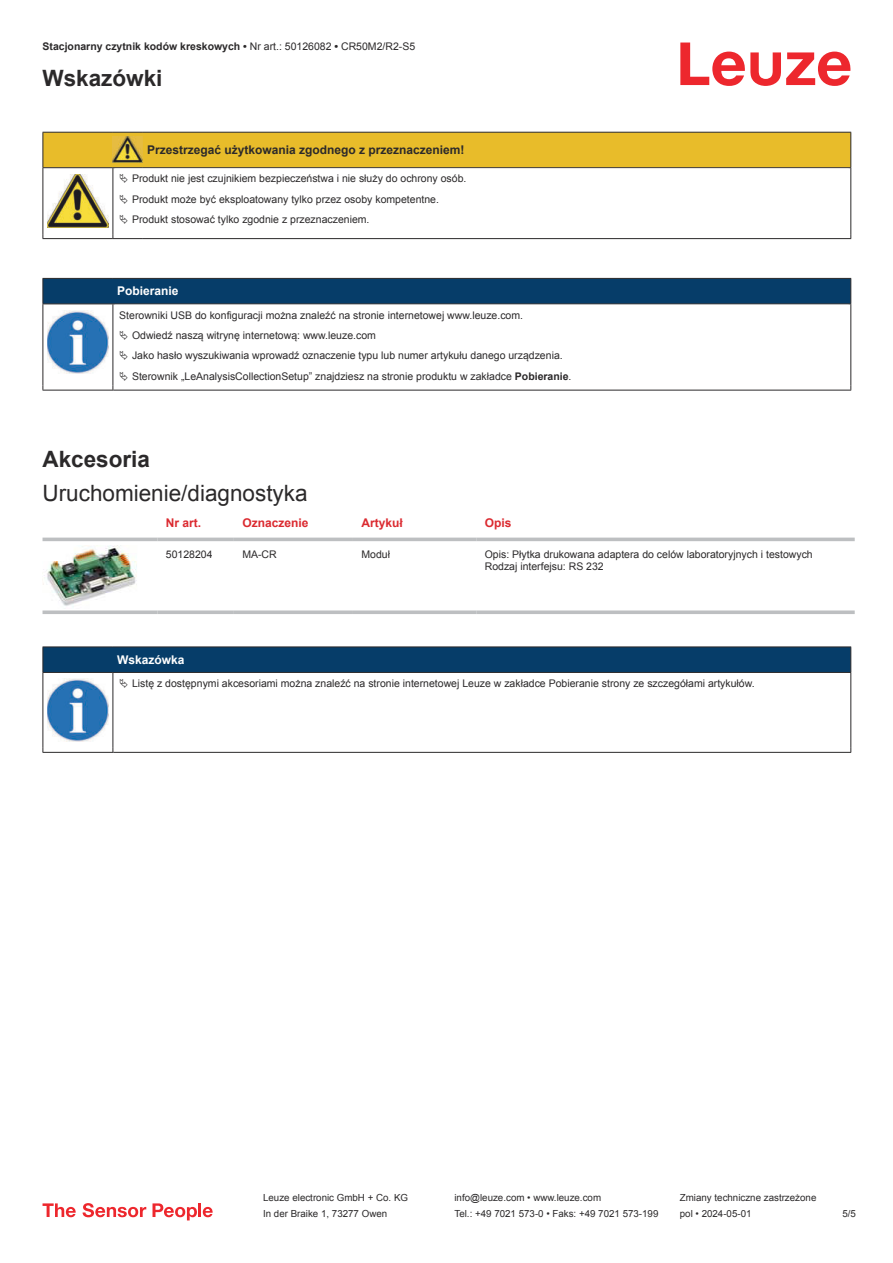
<style>
.page{position:relative;width:893px;height:1263px;background:#fff}
.page>*{position:absolute;margin:0;border:0;box-sizing:border-box;transform-origin:0 0}
.t1{font:22.5px "Arial";color:#2b292a}
.t2{font:700 22.5px "Arial";color:#2b292a}
.t3{font:700 12px "Arial";color:#2b292a}
.t4{font:700 12px "Arial";color:#db2a30}
.t5{font:700 12px "Arial";color:#fff}
.t6{font:10.5px/20.2px "Arial";color:#2b292a}
.t7{font:700 10.5px "Arial";color:#2b292a}
.t8{font:9.75px "Arial";color:#2b292a}
.s1{font-weight:400}
.s2{font-weight:700}
</style>
<div class="page">
<svg style="left:680px;top:43px;width:170px;height:43px"></svg>
<svg style="left:43px;top:537px;width:812px;height:5px;fill:#efeff0"></svg>
<hr style="left:43px;top:538px;width:114px;height:3px;background:#bdbfc1">
<hr style="left:157px;top:538px;width:77px;height:3px;background:#bdbfc1">
<hr style="left:234px;top:538px;width:119px;height:3px;background:#bdbfc1">
<hr style="left:353px;top:538px;width:123px;height:3px;background:#bdbfc1">
<hr style="left:476px;top:538px;width:379px;height:3px;background:#bdbfc1">
<svg style="left:43px;top:610px;width:114px;height:4px"></svg>
<svg style="left:157px;top:610px;width:77px;height:4px"></svg>
<svg style="left:234px;top:610px;width:119px;height:4px"></svg>
<svg style="left:353px;top:610px;width:123px;height:4px"></svg>
<svg style="left:476px;top:610px;width:379px;height:4px;background:#c5c6c8"></svg>
<img style="left:43px;top:545px;width:94px;height:62px">
<svg style="left:44px;top:673px;width:806px;height:79px"></svg>
<hr style="left:43px;top:646px;width:70px;height:1px;background:#2b292a">
<hr style="left:43px;top:672px;width:70px;height:1px;background:#2b292a">
<hr style="left:113px;top:646px;width:738px;height:1px;background:#2b292a">
<div style="left:43px;top:647px;width:808px;height:25px;background:#063d69"></div>
<hr style="left:113px;top:672px;width:738px;height:1px;background:#2b292a">
<hr style="left:43px;top:673px;width:1px;height:75px;background:#2b292a">
<hr style="left:113px;top:673px;width:1px;height:75px;background:#2b292a">
<hr style="left:850px;top:673px;width:1px;height:75px;background:#2b292a">
<hr style="left:43px;top:752px;width:70px;height:1px;background:#2b292a">
<hr style="left:113px;top:752px;width:738px;height:1px;background:#2b292a">
<img style="left:47px;top:679px;width:61px;height:63px">
<div style="left:115px;top:673px;width:734px;height:21px;background:#fff"></div>
<svg style="left:43px;top:1203px;width:33px;height:14px"></svg>
<svg style="left:83px;top:1203px;width:63px;height:14px"></svg>
<svg style="left:153px;top:1203px;width:44px;height:17px"></svg>
<hr style="left:198px;top:1203px;width:3px;height:14px;background:#ed272d">
<svg style="left:203px;top:1207px;width:10px;height:10px"></svg>
<hr style="left:43px;top:238px;width:70px;height:1px;background:#2b292a">
<hr style="left:113px;top:238px;width:30px;height:1px;background:#2b292a">
<hr style="left:143px;top:238px;width:708px;height:1px;background:#2b292a">
<svg style="left:44px;top:305px;width:806px;height:85px"></svg>
<hr style="left:43px;top:304px;width:70px;height:1px;background:#2b292a">
<svg style="left:43px;top:278px;width:808px;height:26px;background:#093c65"></svg>
<hr style="left:113px;top:304px;width:738px;height:1px;background:#2b292a">
<hr style="left:43px;top:304px;width:1px;height:82px;background:#2b292a">
<hr style="left:113px;top:304px;width:1px;height:82px;background:#2b292a">
<hr style="left:850px;top:304px;width:1px;height:82px;background:#2b292a">
<hr style="left:43px;top:390px;width:70px;height:1px;background:#2b292a">
<hr style="left:113px;top:390px;width:738px;height:1px;background:#2b292a">
<img style="left:47px;top:310px;width:61px;height:63px">
<svg style="left:115px;top:305px;width:734px;height:81px"></svg>
<svg style="left:43px;top:132px;width:808px;height:106px"></svg>
<svg style="left:120px;top:331px;width:8px;height:9px"></svg>
<svg style="left:120px;top:351px;width:8px;height:9px"></svg>
<svg style="left:120px;top:371px;width:8px;height:9px"></svg>
<p class="t7" style="left:43px;top:43px;width:374px">Stacjonarny czytnik kodów kreskowych • <span class="s1">Nr art.: 50126082</span> • <span class="s1">CR50M2/R2-S5</span></p>
<h1 class="t2" style="left:43px;top:70px;width:122px">Wskazówki</h1>
<p class="t3" style="left:147px;top:141px;width:319px">Przestrzegać użytkowania zgodnego z przeznaczeniem!</p>
<p class="t6" style="left:132px;top:169px;width:336px">Produkt nie jest czujnikiem bezpieczeństwa i nie służy do ochrony osób.<br>Produkt może być eksploatowany tylko przez osoby kompetentne.<br>Produkt stosować tylko zgodnie z przeznaczeniem.</p>
<p class="t5" style="left:117px;top:287px;width:63px">Pobieranie</p>
<p class="t6" style="left:132px;top:305px;width:441px;text-indent:-13px">Sterowniki USB do konfiguracji można znaleźć na stronie internetowej www.leuze.com.<br>Odwiedź naszą witrynę internetową: www.leuze.com<br>Jako hasło wyszukiwania wprowadź oznaczenie typu lub numer artykułu danego urządzenia.<br>Sterownik „LeAnalysisCollectionSetup” znajdziesz na stronie produktu w zakładce <span class="s2">Pobieranie</span>.</p>
<h1 class="t2" style="left:43px;top:450px;width:109px">Akcesoria</h1>
<h1 class="t1" style="left:43px;top:477px;width:267px">Uruchomienie/diagnostyka</h1>
<p class="t4" style="left:166px;top:514px;width:37px">Nr art.</p>
<p class="t4" style="left:242px;top:518px;width:68px">Oznaczenie</p>
<p class="t4" style="left:361px;top:514px;width:43px">Artykuł</p>
<p class="t4" style="left:485px;top:518px;width:28px">Opis</p>
<p class="t6" style="left:166px;top:544px;width:48px">50128204</p>
<p class="t6" style="left:242px;top:545px;width:36px">MA-CR</p>
<p class="t6" style="left:361px;top:544px;width:30px">Moduł</p>
<p class="t6" style="left:485px;top:547px;width:329px;line-height:12.6px">Opis: Płytka drukowana adaptera do celów laboratoryjnych i testowych<br>Rodzaj interfejsu: RS 232</p>
<p class="t5" style="left:117px;top:655px;width:69px">Wskazówka</p>
<p class="t6" style="left:132px;top:673px;width:624px">Listę z dostępnymi akcesoriami można znaleźć na stronie internetowej Leuze w zakładce Pobieranie strony ze szczegółami artykułów.</p>
<p class="t8" style="left:263px;top:1191px;width:146px">Leuze electronic GmbH + Co. KG</p>
<p class="t8" style="left:454px;top:1191px;width:148px">info@leuze.com • www.leuze.com</p>
<p class="t8" style="left:680px;top:1191px;width:138px">Zmiany techniczne zastrzeżone</p>
<p class="t8" style="left:263px;top:1210px;width:126px">In der Braike 1, 73277 Owen</p>
<p class="t8" style="left:454px;top:1207px;width:205px">Tel.: +49 7021 573-0 • Faks: +49 7021 573-199</p>
<p class="t8" style="left:680px;top:1207px;width:73px">pol • 2024-05-01</p>
<p class="t8" style="left:842px;top:1210px;width:15px">5 /5</p>
</div>
